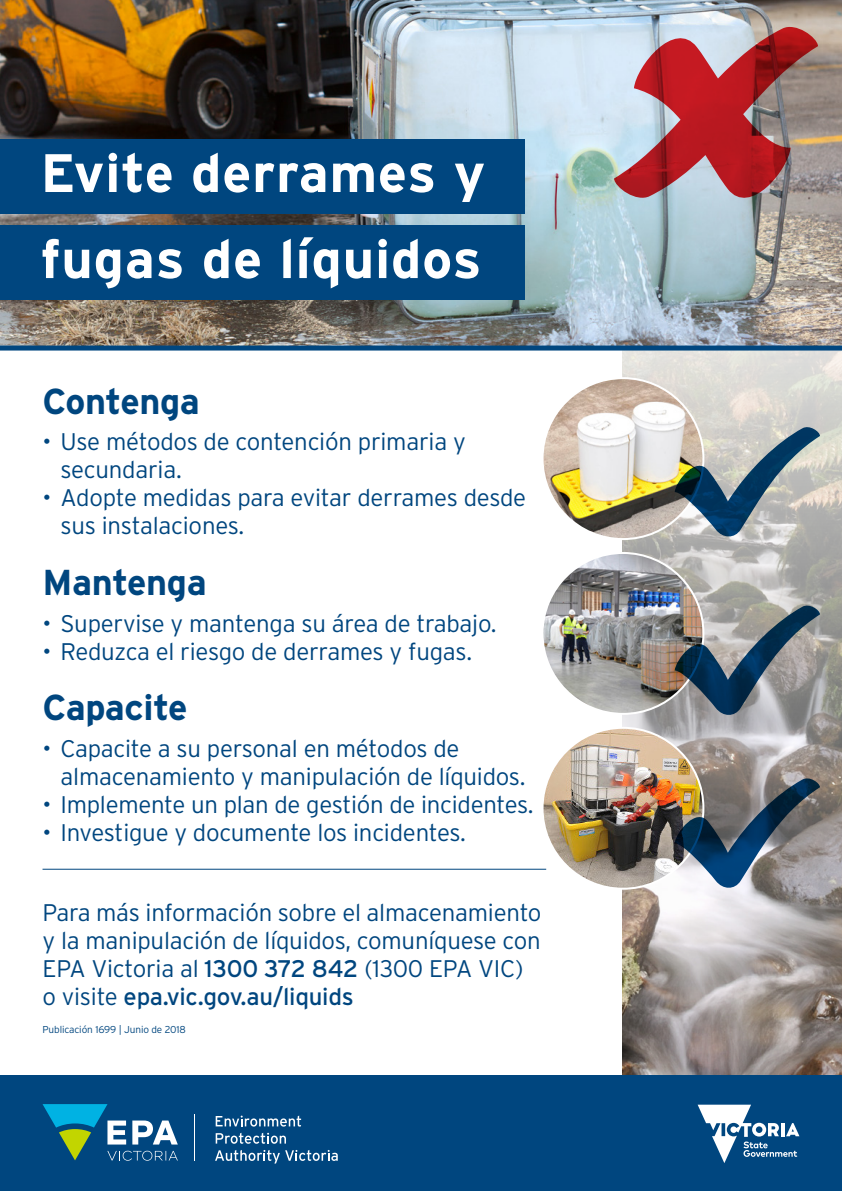
<style>
.page{position:relative;width:842px;height:1191px;background:#fff}
.page>*{position:absolute;margin:0;border:0;box-sizing:border-box;transform-origin:0 0}
.t1{font:700 54px/86px "Interstate";letter-spacing:.015em;color:#fff}
.t2{font:700 36px "Interstate";letter-spacing:-.01em;color:#00467f}
.t3{font:300 24px/28px "Interstate";letter-spacing:-.01em;color:#00467f}
.t4{font:300 10px "Interstate";letter-spacing:-.01em;color:#00467f}
.s1{font-weight:400}
</style>
<div class="page">
<img style="left:623px;top:350px;width:219px;height:725px">
<img style="left:0;top:0;width:842px;height:345px">
<div style="left:0;top:345px;width:842px;height:5px;background:#00467f"></div>
<img style="left:542px;top:553px;width:161px;height:161px;border-radius:80px">
<svg style="left:675px;top:604px;width:145px;height:112px"></svg>
<svg style="left:614px;top:26px;width:204px;height:173px"></svg>
<img style="left:544px;top:379px;width:159px;height:160px">
<svg style="left:675px;top:426px;width:145px;height:111px"></svg>
<img style="left:542px;top:728px;width:161px;height:160px;border-radius:80px">
<svg style="left:675px;top:777px;width:145px;height:111px"></svg>
<div style="left:0;top:139px;width:524px;height:75px;background:#00467f"></div>
<div style="left:0;top:225px;width:524px;height:75px;background:#00467f"></div>
<div style="left:0;top:1075px;width:842px;height:116px;background:#00467f"></div>
<svg style="left:43px;top:1104px;width:135px;height:56px"></svg>
<svg style="left:216px;top:1115px;width:85px;height:11px"></svg>
<svg style="left:216px;top:1132px;width:70px;height:11px"></svg>
<svg style="left:215px;top:1150px;width:123px;height:13px"></svg>
<hr style="left:194px;top:1114px;width:1px;height:47px;background:#fff">
<svg style="left:698px;top:1104px;width:101px;height:59px"></svg>
<hr style="left:781px;top:1123px;width:4px;height:13px;background:#fff">
<hr style="left:43px;top:868px;width:503px;height:1px;background:#00467f">
<h1 class="t1" style="left:41px;top:130px;width:446px">Evite derrames y fugas de líquidos</h1>
<h2 class="t2" style="left:43px;top:381px;width:159px">Contenga</h2>
<p class="t3" style="left:61px;top:428px;width:407px;text-indent:-18px">• Use métodos de contención primaria y secundaria.</p>
<p class="t3" style="left:61px;top:484px;width:467px;text-indent:-18px">• Adopte medidas para evitar derrames desde sus instalaciones.</p>
<h2 class="t2" style="left:43px;top:562px;width:166px">Mantenga</h2>
<p class="t3" style="left:43px;top:609px;width:456px">• Supervise y mantenga su área de trabajo.</p>
<p class="t3" style="left:43px;top:637px;width:431px">• Reduzca el riesgo de derrames y fugas.</p>
<h2 class="t2" style="left:43px;top:687px;width:147px">Capacite</h2>
<p class="t3" style="left:61px;top:734px;width:466px;text-indent:-18px">• Capacite a su personal en métodos de almacenamiento y manipulación de líquidos.</p>
<p class="t3" style="left:43px;top:790px;width:492px">• Implemente un plan de gestión de incidentes.</p>
<p class="t3" style="left:43px;top:818px;width:425px">• Investigue y documente los incidentes.</p>
<p class="t3" style="left:43px;top:898px;width:500px">Para más información sobre el almacenamiento y la manipulación de líquidos, comuníquese con EPA Victoria al <span class="s1">1300 372 842</span> (1300 EPA VIC) o visite <span class="s1">epa.vic.gov.au/liquids</span></p>
<p class="t4" style="left:43px;top:1023px;width:145px">Publicación 1699 | Junio de 2018</p>
</div>
